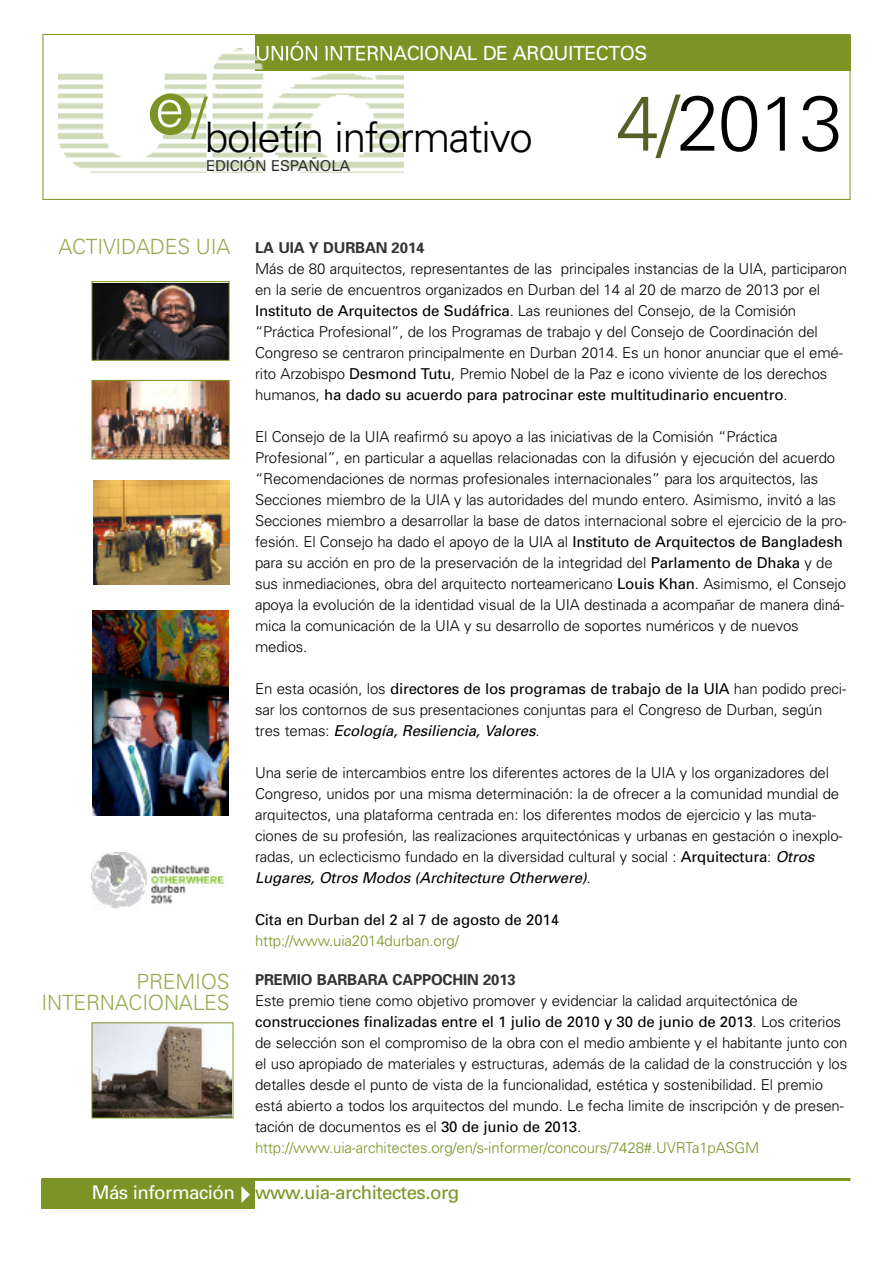
<style>
.page{position:relative;width:893px;height:1263px;background:#fff}
.page>*{position:absolute;margin:0;border:0;box-sizing:border-box;transform-origin:0 0}
.t1{font:300 77.7px "Univers";color:#000}
.t2{font:300 52.05px "Univers";color:#fff}
.t3{font:300 42px "Univers";letter-spacing:-.03em;color:#000}
.t4{font:300 21px/21px "Univers";letter-spacing:-.01em;color:#96aa51;text-align:right}
.t5{font:19.5px "Univers";letter-spacing:-.03em;color:#fff}
.t6{font:18.75px "Univers";letter-spacing:-.03em;color:#7b9425}
.t7{font:300 15px/21px "Univers";letter-spacing:-.01em;color:#000}
.t8{font:700 15px "Univers";letter-spacing:-.01em;color:#333}
.t9{font:15px "Univers";letter-spacing:-.01em;color:#000}
.t10{font:300 15px "Univers";letter-spacing:-.01em;color:#7b9425}
.t11{font:15px "Univers";letter-spacing:-.01em;color:#333}
.s1{color:#7b9425}
.s2{color:#586028}
.s3{font-weight:400}
.s4{font-weight:400;font-style:italic}
.s5{color:#fff}
</style>
<div class="page">
<div style="left:43px;top:34px;width:807px;height:166px;border:1px solid #7b9425"></div>
<div style="left:42px;top:1179px;width:213px;height:30px;background:#7b9425"></div>
<hr style="left:42px;top:1178px;width:808px;height:3px;background:#7b9425">
<div style="left:255px;top:35px;width:595px;height:36px;background:#7b9425"></div>
<img style="left:58px;top:49px;width:346px;height:124px">
<img style="left:257px;top:49px;width:147px;height:12px">
<div style="left:150px;top:94px;width:41px;height:41px;background:#7b9425;border-radius:21px"></div>
<img style="left:93px;top:1024px;width:138px;height:92px">
<div style="left:91px;top:1022px;width:142px;height:96px;border:1px solid #7b9425"></div>
<img style="left:93px;top:382px;width:135px;height:75px">
<div style="left:91px;top:380px;width:139px;height:79px;border:1px solid #7b9425"></div>
<img style="left:93px;top:283px;width:135px;height:76px">
<div style="left:91px;top:281px;width:139px;height:80px;border:1px solid #7b9425"></div>
<img style="left:94px;top:480px;width:136px;height:104px">
<img style="left:92px;top:611px;width:137px;height:204px">
<img style="left:92px;top:852px;width:133px;height:57px">
<h3 class="t5" style="left:255px;top:46px;width:394px">UNIÓN INTERNACIONAL DE ARQUITECTOS</h3>
<h2 class="t2" style="left:155px;top:89px;width:53px">e<span class="s1">/</span></h2>
<p class="t11" style="left:206px;top:160px;width:146px">EDICIÓN ESPAÑOLA</p>
<h3 class="t3" style="left:205px;top:122px;width:329px">boletín informativo</h3>
<h1 class="t1" style="left:616px;top:95px;width:228px"><span class="s2">4/</span>2013</h1>
<h3 class="t4" style="left:58px;top:238px;width:174px">ACTIVIDADES UIA</h3>
<h3 class="t4" style="left:42px;top:973px;width:190px">PREMIOS<br>INTERNACIONALES</h3>
<p class="t8" style="left:255px;top:242px;width:171px">LA UIA Y DURBAN 2014</p>
<p class="t7" style="left:255px;top:260px;width:593px">Más de 80 arquitectos, representantes de las principales instancias de la UIA, participaron en la serie de encuentros organizados en Durban del 14 al 20 de marzo de 2013 por el <span class="s3">Instituto de Arquitectos de Sudáfrica</span>. Las reuniones del Consejo, de la Comisión “Práctica Profesional”, de los Programas de trabajo y del Consejo de Coordinación del Congreso se centraron principalmente en Durban 2014. Es un honor anunciar que el emé&shy;rito Arzobispo <span class="s3">Desmond Tutu</span>, Premio Nobel de la Paz e icono viviente de los derechos humanos, <span class="s3">ha dado su acuerdo para patrocinar este multitudinario encuentro</span>.</p>
<p class="t7" style="left:255px;top:428px;width:593px">El Consejo de la UIA reafirmó su apoyo a las iniciativas de la Comisión “Práctica Profesional”, en particular a aquellas relacionadas con la difusión y ejecución del acuerdo “Recomendaciones de normas profesionales internacionales” para los arquitectos, las Secciones miembro de la UIA y las autoridades del mundo entero. Asimismo, invitó a las Secciones miembro a desarrollar la base de datos internacional sobre el ejercicio de la pro&shy;fesión. El Consejo ha dado el apoyo de la UIA al <span class="s3">Instituto de Arquitectos de Bangladesh </span>para su acción en pro de la preservación de la integridad del <span class="s3">Parlamento de Dhaka</span> y de sus inmediaciones, obra del arquitecto norteamericano <span class="s3">Louis Khan</span>. Asimismo, el Consejo apoya la evolución de la identidad visual de la UIA destinada a acompañar de manera diná&shy;mica la comunicación de la UIA y su desarrollo de soportes numéricos y de nuevos medios.</p>
<p class="t7" style="left:255px;top:680px;width:593px">En esta ocasión, los <span class="s3">directores de los programas de trabajo de la UIA</span> han podido preci&shy;sar los contornos de sus presentaciones conjuntas para el Congreso de Durban, según<br>t r e s t e m a s : <span class="s4">Ecología, Resiliencia, Valores</span>.</p>
<p class="t7" style="left:255px;top:764px;width:589px">Una serie de intercambios entre los diferentes actores de la UIA y los organizadores del Congreso, unidos por una misma determinación: la de ofrecer a la comunidad mundial de arquitectos, una plataforma centrada en: los diferentes modos de ejercicio y las muta&shy;ciones de su profesión, las realizaciones arquitectónicas y urbanas en gestación o inexplo&shy;radas, un eclecticismo fundado en la diversidad cultural y social : <span class="s3">Arquitectura</span>: <span class="s4">Otros Lugares, Otros Modos (Architecture Otherwere)</span>.</p>
<p class="t9" style="left:255px;top:914px;width:305px">Cita en Durban del 2 al 7 de agosto de 2014</p>
<p class="t10" style="left:255px;top:935px;width:205px">http://www.uia2014durban.org/</p>
<p class="t8" style="left:255px;top:974px;width:262px">PREMIO BARBARA CAPPOCHIN 2013</p>
<p class="t7" style="left:255px;top:991px;width:594px">Este premio tiene como objetivo promover y evidenciar la calidad arquitectónica de <span class="s3">construcciones finalizadas entre el 1 julio de 2010 y 30 de junio de 2013</span>. Los criterios de selección son el compromiso de la obra con el medio ambiente y el habitante junto con el uso apropiado de materiales y estructuras, además de la calidad de la construcción y los detalles desde el punto de vista de la funcionalidad, estética y sostenibilidad. El premio está abierto a todos los arquitectos del mundo. Le fecha limite de inscripción y de presen&shy;tación de documentos es el <span class="s3">30 de junio de 2013</span>. <span class="s1">http://www.uia-architectes.org/en/s-informer/concours/7428#.UVRTa1pASGM</span></p>
<p class="t6" style="left:92px;top:1186px;width:369px"><span class="s5">Más información✔</span>www.uia-architectes.org</p>
</div>
